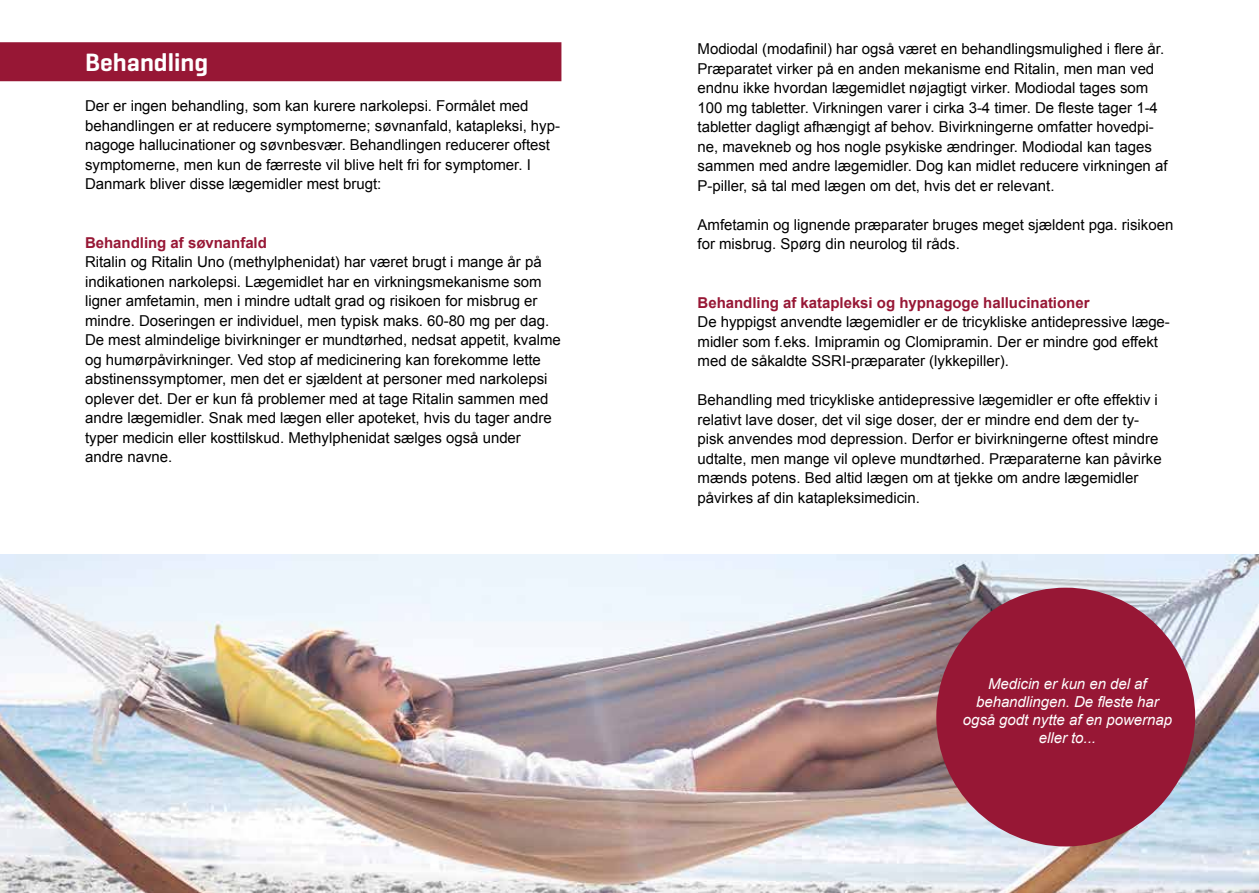
<style>
.page{position:relative;width:1259px;height:893px;background:#fff}
.page>*{position:absolute;margin:0;border:0;box-sizing:border-box;transform-origin:0 0}
.t1{font:600 25.5px "Geogrotesque";color:#fff}
.t2{font:15px/19.5px "Arial";color:#000}
.t3{font:italic 15px/18px "Arial";color:#fff;text-align:center}
.t4{font:700 15px "Arial";color:#971735}
</style>
<div class="page">
<div style="left:0;top:42px;width:561px;height:39px;background:#971735"></div>
<img style="left:0;top:554px;width:1259px;height:339px">
<div style="left:936px;top:588px;width:259px;height:258px;background:#971735;border-radius:50%"></div>
<h1 class="t1" style="left:85px;top:46px;width:125px">Behandling</h1>
<p class="t2" style="left:85px;top:97px;width:476px">Der er ingen behandling, som kan kurere narkolepsi. Formålet med behandlingen er at reducere symptomerne; søvnanfald, katapleksi, hyp&shy;nagoge hallucinationer og søvnbesvær. Behandlingen reducerer oftest symptomerne, men kun de færreste vil blive helt fri for symptomer. I Danmark bliver disse lægemidler mest brugt:</p>
<p class="t4" style="left:85px;top:233px;width:183px">Behandling af søvnanfald</p>
<p class="t2" style="left:85px;top:253px;width:477px">Ritalin og Ritalin Uno (methylphenidat) har været brugt i mange år på indikationen narkolepsi. Lægemidlet har en virkningsmekanisme som ligner amfetamin, men i mindre udtalt grad og risikoen for misbrug er mindre. Doseringen er individuel, men typisk maks. 60-80 mg per dag.<br>De mest almindelige bivirkninger er mundtørhed, nedsat appetit, kvalme og humørpåvirkninger. Ved stop af medicinering kan forekomme lette abstinenssymptomer, men det er sjældent at personer med narkolepsi oplever det. Der er kun få problemer med at tage Ritalin sammen med andre lægemidler. Snak med lægen eller apoteket, hvis du tager andre typer medicin eller kosttilskud. Methylphenidat sælges også under andre navne.</p>
<p class="t2" style="left:697px;top:39px;width:471px">Modiodal (modafinil) har også været en behandlingsmulighed i flere år.<br>Præparatet virker på en anden mekanisme end Ritalin, men man ved endnu ikke hvordan lægemidlet nøjagtigt virker. Modiodal tages som 100 mg tabletter. Virkningen varer i cirka 3-4 timer. De fleste tager 1-4 tabletter dagligt afhængigt af behov. Bivirkningerne omfatter hovedpi&shy;ne, mavekneb og hos nogle psykiske ændringer. Modiodal kan tages sammen med andre lægemidler. Dog kan midlet reducere virkningen af P-piller, så tal med lægen om det, hvis det er relevant.</p>
<p class="t2" style="left:697px;top:215px;width:477px">Amfetamin og lignende præparater bruges meget sjældent pga. risikoen for misbrug. Spørg din neurolog til råds.</p>
<p class="t4" style="left:697px;top:293px;width:393px">Behandling af katapleksi og hypnagoge hallucinationer</p>
<p class="t2" style="left:697px;top:312px;width:474px">De hyppigst anvendte lægemidler er de tricykliske antidepressive læge&shy;midler som f.eks. Imipramin og Clomipramin. Der er mindre god effekt med de såkaldte SSRI-præparater (lykkepiller).</p>
<p class="t2" style="left:697px;top:390px;width:466px">Behandling med tricykliske antidepressive lægemidler er ofte effektiv i relativt lave doser, det vil sige doser, der er mindre end dem der ty&shy;pisk anvendes mod depression. Derfor er bivirkningerne oftest mindre udtalte, men mange vil opleve mundtørhed. Præparaterne kan påvirke mænds potens. Bed altid lægen om at tjekke om andre lægemidler påvirkes af din katapleksimedicin.</p>
<p class="t3" style="left:962px;top:675px;width:211px">Medicin er kun en del af behandlingen. De fleste har også godt nytte af en powernap eller to...</p>
</div>
